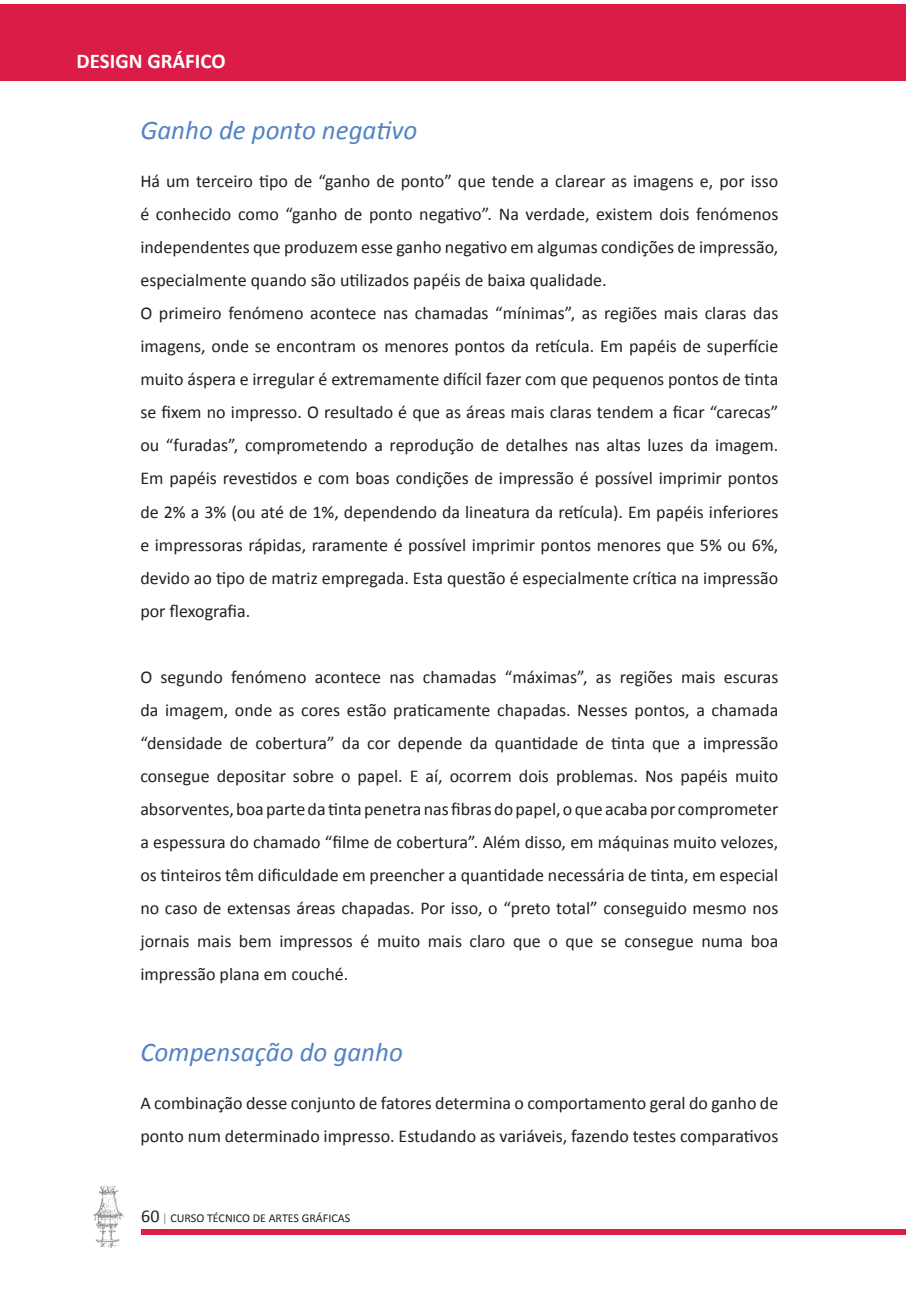
<style>
.page{position:relative;width:906px;height:1289px;background:#fff}
.page>*{position:absolute;margin:0;border:0;box-sizing:border-box;transform-origin:0 0}
.t1{font:italic 27px "Calibri";color:#5383c3}
.t2{font:700 21px "Calibri";color:#fff}
.t3{font:18px/33px "Calibri";color:#241f1f}
.t4{font:12px "Calibri";color:#241f1f}
.s1{font-size:18px}
.s2{color:#919193}
</style>
<div class="page">
<div style="left:141px;top:1229px;width:765px;height:5px;background:#da1c46"></div>
<div style="left:0;top:5px;width:906px;height:76px;background:#da1c46"></div>
<svg style="left:93px;top:1185px;width:31px;height:63px"></svg>
<p class="t2" style="left:77px;top:47px;width:151px">DESIGN GRÁFICO</p>
<h1 class="t1" style="left:140px;top:112px;width:278px">Ganho de ponto negativo</h1>
<p class="t3" style="left:140px;top:165px;width:639px">Há um terceiro tipo de “ganho de ponto” que tende a clarear as imagens e, por isso é conhecido como “ganho de ponto negativo”. Na verdade, existem dois fenómenos independentes que produzem esse ganho negativo em algumas condições de impressão, especialmente quando são utilizados papéis de baixa qualidade.<br>O primeiro fenómeno acontece nas chamadas “mínimas”, as regiões mais claras das imagens, onde se encontram os menores pontos da retícula. Em papéis de superfície muito áspera e irregular é extremamente difícil fazer com que pequenos pontos de tinta se fixem no impresso. O resultado é que as áreas mais claras tendem a ficar “carecas” ou “furadas”, comprometendo a reprodução de detalhes nas altas luzes da imagem.<br>Em papéis revestidos e com boas condições de impressão é possível imprimir pontos de 2% a 3% (ou até de 1%, dependendo da lineatura da retícula). Em papéis inferiores e impressoras rápidas, raramente é possível imprimir pontos menores que 5% ou 6%, devido ao tipo de matriz empregada. Esta questão é especialmente crítica na impressão por flexografia.</p>
<p class="t3" style="left:140px;top:660px;width:639px;text-align:justify">O segundo fenómeno acontece nas chamadas “máximas”, as regiões mais escuras da imagem, onde as cores estão praticamente chapadas. Nesses pontos, a chamada “densidade de cobertura” da cor depende da quantidade de tinta que a impressão consegue depositar sobre o papel. E aí, ocorrem dois problemas. Nos papéis muito absorventes, boa parte da tinta penetra nas fibras do papel, o que acaba por comprometer a espessura do chamado “filme de cobertura”. Além disso, em máquinas muito velozes, os tinteiros têm dificuldade em preencher a quantidade necessária de tinta, em especial no caso de extensas áreas chapadas. Por isso, o “preto total” conseguido mesmo nos jornais mais bem impressos é muito mais claro que o que se consegue numa boa impressão plana em couché.</p>
<h1 class="t1" style="left:140px;top:1033px;width:264px">Compensação do ganho</h1>
<p class="t3" style="left:140px;top:1086px;width:639px">A combinação desse conjunto de fatores determina o comportamento geral do ganho de ponto num determinado impresso. Estudando as variáveis, fazendo testes comparativos</p>
<p class="t4" style="left:141px;top:1210px;width:211px"><span class="s1">60</span> <span class="s2">|</span> CURSO TÉCNICO DE ARTES GRÁFICAS</p>
</div>
